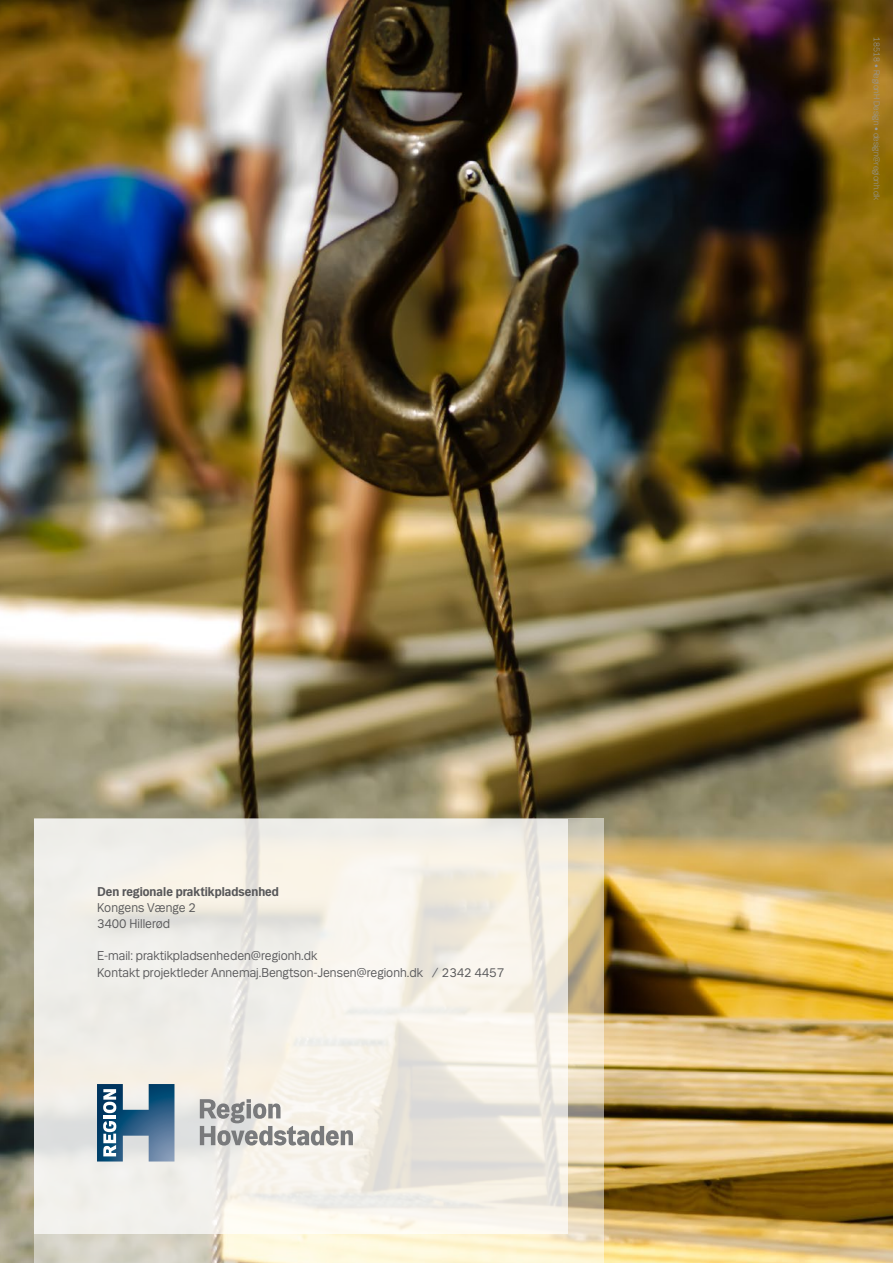
<style>
.page{position:relative;width:893px;height:1263px;background:#fff}
.page>*{position:absolute;margin:0;border:0;box-sizing:border-box;transform-origin:0 0}
.t1{font:13.5px/16.2px "Mari";color:#58585a}
.t2{font:700 13.5px "Mari";color:#58585a}
.t3{font:300 9px "Mari";color:#969aa3}
.s1{font-weight:400}
</style>
<div class="page">
<img style="left:0;top:0;width:893px;height:1263px">
<svg style="left:34px;top:819px;width:570px;height:444px;background:#e6dbbe"></svg>
<svg style="left:34px;top:819px;width:534px;height:414px;background:#f1eee6"></svg>
<svg style="left:200px;top:1099px;width:153px;height:46px"></svg>
<svg style="left:97px;top:1084px;width:77px;height:77px;background:#6588a2"></svg>
<p class="t2" style="left:97px;top:883px;width:183px">Den regionale praktikpladsenhed</p>
<p class="t1" style="left:97px;top:899px;width:100px">Kongens Vænge 2<br>3400 Hillerød</p>
<p class="t1" style="left:97px;top:947px;width:409px">E-mail: praktikpladsenheden@regionh.dk<br>Kontakt projektleder Annemaj.Bengtson-Jensen@regionh.dk / 2342 4457</p>
<p class="t3" style="left:882px;top:37px;width:164px;rotate:90deg">18518 <span class="s1">•</span> RegionH Design <span class="s1">•</span> design@regionh.dk</p>
</div>
